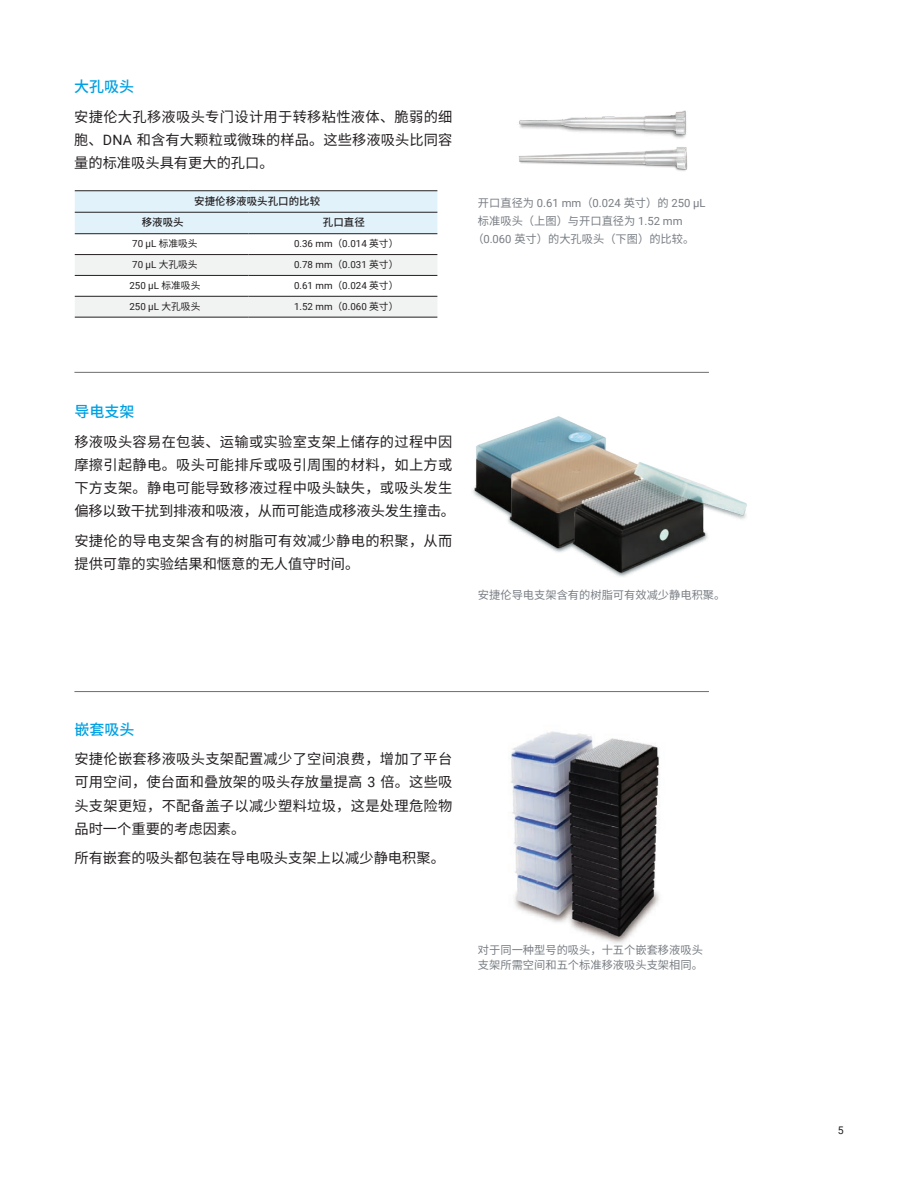
<style>
.page{position:relative;width:918px;height:1188px;background:#fff}
.page>*{position:absolute;margin:0;border:0;box-sizing:border-box;transform-origin:0 0}
.t1{font:500 15px "Noto Sans CJ Ksc";color:#00a1e3}
.t2{font:14.25px/23.2px "Noto Sans CJ Ksc";letter-spacing:.02em;color:#231f20;text-align:justify}
.t3{font:14.25px "Noto Sans CJ Ksc";color:#231f20}
.t4{font:11.25px/15px "Noto Sans CJ Ksc";color:#787d83}
.t5{font:11.25px "Roboto";color:#787d83}
.t6{font:500 10.5px "Noto Sans CJ Ksc";color:#231f20}
.t7{font:10.5px "Roboto";color:#231f20}
.t8{font:9.75px "Roboto";color:#231f20}
.s1{font-family:"Roboto"}
.s2{font-family:"Noto Sans CJ Ksc"}
</style>
<div class="page">
<div style="left:75px;top:191px;width:362px;height:42px;background:#e1f2fb"></div>
<svg style="left:75px;top:255px;width:362px;height:62px"></svg>
<hr style="left:75px;top:254px;width:173px;height:1px;background:#231f20">
<hr style="left:248px;top:254px;width:189px;height:1px;background:#231f20">
<hr style="left:75px;top:275px;width:173px;height:1px;background:#231f20">
<hr style="left:248px;top:275px;width:189px;height:1px;background:#231f20">
<hr style="left:75px;top:296px;width:173px;height:1px;background:#231f20">
<hr style="left:248px;top:296px;width:189px;height:1px;background:#231f20">
<hr style="left:75px;top:317px;width:173px;height:1px;background:#231f20">
<hr style="left:248px;top:317px;width:189px;height:1px;background:#231f20">
<hr style="left:75px;top:233px;width:173px;height:1px;background:#231f20">
<hr style="left:248px;top:233px;width:189px;height:1px;background:#231f20">
<hr style="left:75px;top:190px;width:173px;height:1px;background:#231f20">
<hr style="left:248px;top:190px;width:189px;height:1px;background:#231f20">
<hr style="left:75px;top:212px;width:173px;height:1px;background:#231f20">
<hr style="left:248px;top:212px;width:189px;height:1px;background:#231f20">
<img style="left:510px;top:731px;width:150px;height:213px">
<img style="left:472px;top:416px;width:275px;height:161px">
<hr style="left:74px;top:372px;width:635px;height:1px;background:#6c6d70">
<hr style="left:74px;top:691px;width:635px;height:1px;background:#6c6d70">
<img style="left:519px;top:110px;width:168px;height:29px">
<img style="left:519px;top:147px;width:169px;height:24px">
<p class="t1" style="left:74px;top:78px;width:61px">大孔吸头</p>
<p class="t2" style="left:74px;top:105px;width:380px">安捷伦大孔移液吸头专门设计用于转移粘性液体、脆弱的细胞、<span class="s1">DNA</span> 和含有大颗粒或微珠的样品。这些移液吸头比同容量的标准吸头具有更大的孔口。</p>
<p class="t6" style="left:194px;top:195px;width:127px">安捷伦移液吸头孔口的比较</p>
<p class="t6" style="left:142px;top:216px;width:43px">移液吸头</p>
<p class="t6" style="left:323px;top:216px;width:43px">孔口直径</p>
<p class="t8" style="left:132px;top:237px;width:67px">70 µL <span class="s2">标准吸头</span></p>
<p class="t8" style="left:294px;top:237px;width:106px">0.36 mm<span class="s2">（</span>0.014 <span class="s2">英寸）</span></p>
<p class="t8" style="left:132px;top:258px;width:67px">70 µL <span class="s2">大孔吸头</span></p>
<p class="t8" style="left:294px;top:258px;width:106px">0.78 mm<span class="s2">（</span>0.031 <span class="s2">英寸）</span></p>
<p class="t8" style="left:129px;top:278px;width:73px">250 µL <span class="s2">标准吸头</span></p>
<p class="t8" style="left:294px;top:278px;width:106px">0.61 mm<span class="s2">（</span>0.024 <span class="s2">英寸）</span></p>
<p class="t8" style="left:129px;top:299px;width:73px">250 µL <span class="s2">大孔吸头</span></p>
<p class="t8" style="left:294px;top:299px;width:106px">1.52 mm<span class="s2">（</span>0.060 <span class="s2">英寸）</span></p>
<p class="t5" style="left:478px;top:195px;width:229px"><span class="s2">开口直径为</span> 0.61 mm<span class="s2">（</span>0.024 <span class="s2">英寸）的</span> 250 µL</p>
<p class="t4" style="left:472px;top:212px;width:223px;line-height:18px;text-align:center">标准吸头（上图）与开口直径为 <span class="s1">1.52 mm</span>（<span class="s1">0.060</span> 英寸）的大孔吸头（下图）的比较。</p>
<p class="t1" style="left:74px;top:403px;width:62px">导电支架</p>
<p class="t2" style="left:74px;top:430px;width:382px;text-align:left">移液吸头容易在包装、运输或实验室支架上储存的过程中因摩擦引起静电。吸头可能排斥或吸引周围的材料，如上方或下方支架。静电可能导致移液过程中吸头缺失，或吸头发生偏移以致干扰到排液和吸液，从而可能造成移液头发生撞击。</p>
<p class="t2" style="left:74px;top:529px;width:379px">安捷伦的导电支架含有的树脂可有效减少静电的积聚，从而提供可靠的实验结果和惬意的无人值守时间。</p>
<p class="t4" style="left:478px;top:587px;width:249px">安捷伦导电支架含有的树脂可有效减少静电积聚。</p>
<p class="t1" style="left:74px;top:721px;width:62px">嵌套吸头</p>
<p class="t2" style="left:74px;top:748px;width:379px">安捷伦嵌套移液吸头支架配置减少了空间浪费，增加了平台可用空间，使台面和叠放架的吸头存放量提高 <span class="s1">3</span> 倍。这些吸头支架更短，不配备盖子以减少塑料垃圾，这是处理危险物品时一个重要的考虑因素。</p>
<p class="t3" style="left:74px;top:850px;width:372px">所有嵌套的吸头都包装在导电吸头支架上以减少静电积聚。</p>
<p class="t4" style="left:478px;top:942px;width:226px">对于同一种型号的吸头，十五个嵌套移液吸头支架所需空间和五个标准移液吸头支架相同。</p>
<p class="t7" style="left:838px;top:1123px;width:7px">5</p>
</div>
